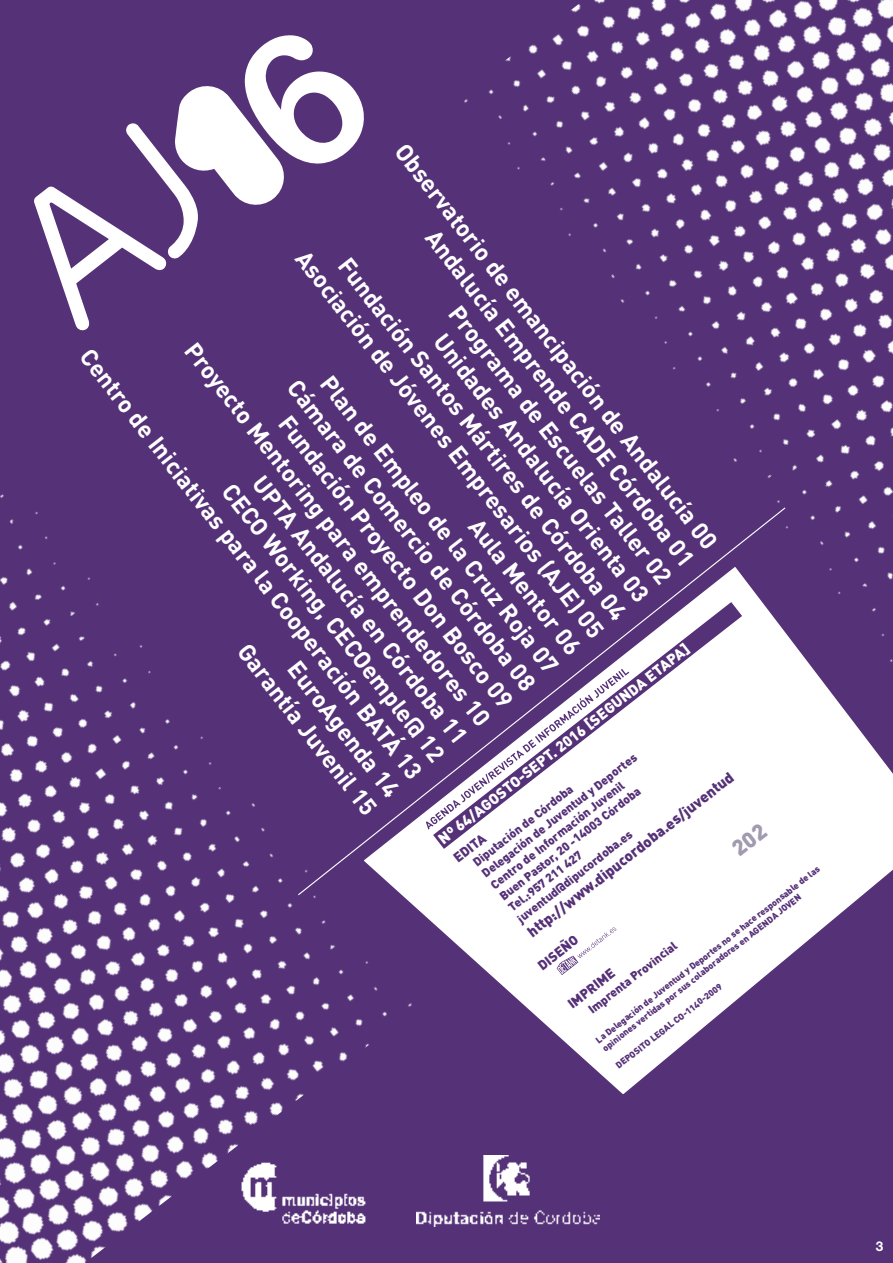
<style>
.page{position:relative;width:893px;height:1263px;background:#fff}
.page>*{position:absolute;margin:0;border:0;box-sizing:border-box;transform-origin:0 0}
.t1{font:700 24px/28.8px "DIN Pro";color:#fff;text-align:right}
.t2{font:900 15px "DIN Pro";color:#fff}
.t3{font:900 15px "DIN Pro";color:#553178}
.t4{font:900 13.5px "DIN Pro";color:#553178}
.t5{font:700 13.5px "Helvetica Neue LT Std";color:#fff}
.t6{font:900 12px/14.4px "DIN Pro";color:#553178}
.t7{font:900 9px/10.8px "DIN Pro";color:#553178}
</style>
<div class="page">
<div style="left:0;top:1235px;width:893px;height:28px;background:#553178"></div>
<div style="left:0;top:0;width:893px;height:1236px;background:#553178"></div>
<img style="left:434px;top:1155px;width:166px;height:72px">
<img style="left:464px;top:0;width:429px;height:563px">
<svg style="left:464px;top:506px;width:323px;height:57px"></svg>
<svg style="left:434px;top:563px;width:459px;height:531px"></svg>
<svg style="left:434px;top:602px;width:308px;height:247px;fill:#fff"></svg>
<svg style="left:434px;top:669px;width:195px;height:161px"></svg>
<svg style="left:557px;top:927px;width:59px;height:48px"></svg>
<img style="left:0;top:494px;width:434px;height:769px">
<svg style="left:34px;top:86px;width:250px;height:245px"></svg>
<svg style="left:731px;top:822px;width:37px;height:34px"></svg>
<p class="t1" style="left:413px;top:137px;width:508px;rotate:52deg">Observatorio de emancipación de Andalucía 00<br>Andalucía Emprende CADE Córdoba 01<br>Programa de Escuelas Taller 02<br>Unidades Andalucía Orienta 03<br>Fundación Santos Mártires de Córdoba 04<br>Asociación de Jóvenes Empresarios (AJE) 05<br>Aula Mentor 06</p>
<p class="t1" style="left:188px;top:271px;width:540px;rotate:52deg">Fundación Proyecto Don Bosco 09<br>Proyecto Mentoring para emprendedores 10<br>UPTA Andalucía en Córdoba 11<br>CECO Working, CECOemple@ 12<br>Centro de Iniciativas para la Cooperación BATÁ 13<br>EuroAgenda 14<br>Garantía Juvenil 15</p>
<p class="t4" style="left:450px;top:852px;width:39px;rotate:-38deg">EDITA</p>
<p class="t1" style="left:338px;top:369px;width:371px;rotate:52deg">Plan de Empleo de la Cruz Roja 07</p>
<p class="t1" style="left:305px;top:374px;width:388px;rotate:52deg">Cámara de Comercio de Córdoba 08</p>
<p class="t2" style="left:434px;top:832px;width:316px;rotate:-38deg">Nº 64/AGOSTO-SEPT. 2016 [SEGUNDA ETAPA]</p>
<p class="t6" style="left:470px;top:857px;width:195px;rotate:-38deg">Diputación de Córdoba<br>Delegación de Juventud y Deportes<br>Centro de Información Juvenil<br>Buen Pastor, 20 -14003 Córdoba<br>Tel.:957 211 427 juventud@dipucordoba.es</p>
<p class="t3" style="left:523px;top:925px;width:259px;rotate:-38deg">http://www.dipucordoba.es/juventud</p>
<p class="t4" style="left:534px;top:960px;width:49px;rotate:-38deg">DISEÑO</p>
<p class="t4" style="left:564px;top:998px;width:57px;rotate:-38deg">IMPRIME</p>
<p class="t7" style="left:593px;top:1036px;width:283px;rotate:-38deg">La Delegación de Juventud y Deportes no se hace responsable de las opiniones vertidas por sus colaboradores en AGENDA JOVEN</p>
<p class="t6" style="left:585px;top:1005px;width:111px;rotate:-38deg">Imprenta Provincial</p>
<p class="t7" style="left:613px;top:1062px;width:134px;rotate:-38deg">DEPOSITO LEGAL CO-1140-2009</p>
<p class="t5" style="left:876px;top:1238px;width:9px">3</p>
</div>
